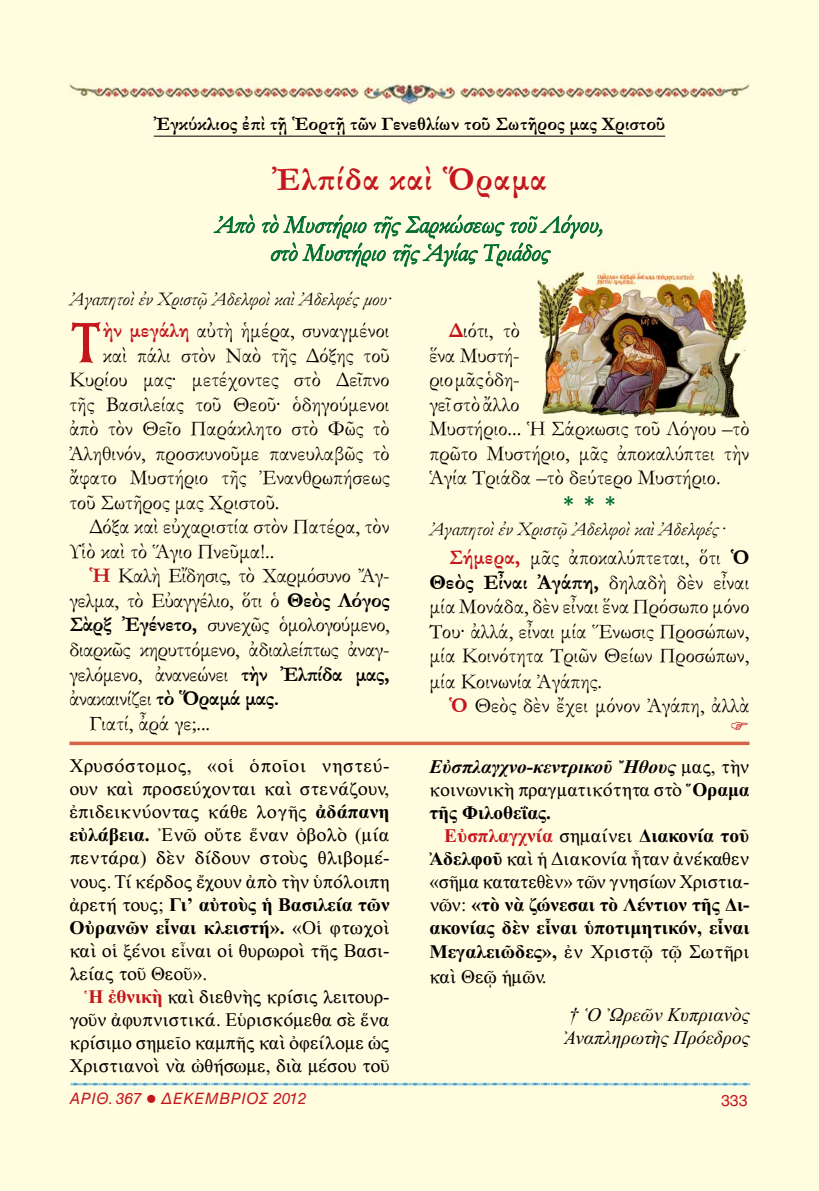
<style>
.page{position:relative;width:819px;height:1191px;background:#fffcdf}
.page>*{position:absolute;margin:0;border:0;box-sizing:border-box;transform-origin:0 0}
.t1{font:56.88px "BYZIMAK";color:#c4161c}
.t2{font:33.25px "SK Garamond Old Style Pol Uni W Bold";letter-spacing:.03em;color:#c4161c}
.t3{font:24.5px/28px "SK Garamond Old Style Pol Uni W Italic";color:#006c32;text-align:center}
.t4{font:21px/24.5px "SK Garamond Old Style Pol Uni W";color:#000}
.t5{font:21px "SK Garamond Old Style Pol Uni W";letter-spacing:-.02em;color:#000}
.t6{font:21px "SK Garamond Old Style Pol Uni W Bold";color:#000}
.t7{font:21px "SK Garamond Old Style Pol Uni W Bold";color:#006c32}
.t8{font:19.25px/23.1px "CTOS New Times Roman Test 1";color:#000}
.t9{font:19.25px/23.1px "CTOS New Times Bold Test 1";letter-spacing:.005em;color:#000}
.t10{font:19.25px "SK Garamond Old Style Pol Uni W Italic";color:#000}
.t11{font:19.25px "SK Garamond Old Style Pol Uni W Bold";color:#000}
.t12{font:19.25px/23.1px "CTOS New Times Italic Test 1";color:#000}
.t13{font:19.25px "CTOS New Times Bold Italic Test 1";color:#000}
.t14{font:15.75px "CTOS Helvetica Oblique Test 1";color:#c4161c}
.t15{font:15.75px "CTOS Helvetica Regular Test 1";color:#c4161c}
.s1{font-family:"SK Garamond Old Style Pol Uni W Bold";color:#c4161c}
.s2{font-family:"SK Garamond Old Style Pol Uni W Bold"}
.s3{font-family:"SK Garamond Old Style Pol Uni W"}
.s4{font-family:"CTOS New Times Bold Test 1"}
.s5{font-family:"CTOS New Times Roman Test 1"}
.s6{font-family:"CTOS New Times Bold Test 1";color:#c4161c}
.s7{color:#c4161c}
</style>
<div class="page">
<img style="left:69px;top:1082px;width:681px;height:3px">
<img style="left:69px;top:80px;width:680px;height:25px">
<hr style="left:154px;top:136px;width:511px;height:1px;background:#000">
<svg style="left:213px;top:195px;width:42px;height:62px;background:#e8efcf"></svg>
<svg style="left:261px;top:198px;width:342px;height:86px;background:#dfeac9"></svg>
<svg style="left:69px;top:741px;width:680px;height:4px;background:#da7b5f"></svg>
<img style="left:534px;top:267px;width:215px;height:153px">
<svg style="left:731px;top:722px;width:16px;height:8px"></svg>
<p class="t11" style="left:154px;top:110px;width:513px">Ἐγκύκλιος ἐπὶ τῇ Ἑορτῇ τῶν Γενεθλίων τοῦ Σωτῆρος μας Χριστοῦ</p>
<h2 class="t2" style="left:272px;top:155px;width:276px">Ἐλπίδα καὶ Ὅραμα</h2>
<p class="t3" style="left:215px;top:209px;width:389px">Ἀπὸ τὸ Μυστήριο τῆς Σαρκώσεως τοῦ Λόγου, στὸ Μυστήριο τῆς Ἁγίας Τριάδος</p>
<p class="t10" style="left:69px;top:284px;width:323px">Ἀγαπητοὶ ἐν Χριστῷ Ἀδελφοὶ καὶ Ἀδελφές μου·</p>
<h1 class="t1" style="left:69px;top:309px;width:35px">Τ</h1>
<p class="t4" style="left:103px;top:318px;width:288px"><span class="s1">ὴν μεγάλη</span> αὐτὴ ἡμέρα, συναγμένοι</p>
<p class="t4" style="left:429px;top:318px;width:321px;text-indent:20px"><span class="s1">Δ</span>ιότι, τὸ<br>ἕνα Μυστή-<br>ριο μᾶς ὁδη-<br>γεῖ στὸ ἄλλο<br>Μυστήριο... Ἡ Σάρκωσις τοῦ Λόγου –τὸ πρῶτο Μυστήριο, μᾶς ἀποκαλύπτει τὴν<br>Ἁγία Τριάδα –τὸ δεύτερο Μυστήριο.</p>
<p class="t7" style="left:563px;top:487px;width:53px">* * *</p>
<p class="t10" style="left:429px;top:514px;width:297px">Ἀγαπητοὶ ἐν Χριστῷ Ἀδελφοὶ καὶ Ἀδελφές·</p>
<p class="t4" style="left:449px;top:545px;width:302px"><span class="s1">Σήμερα,</span> μᾶς ἀποκαλύπτεται, ὅτι <span class="s2">Ὁ</span></p>
<p class="t6" style="left:429px;top:566px;width:321px">Θεὸς Εἶναι Ἀγάπη, <span class="s3">δηλαδὴ δὲν εἶναι</span></p>
<p class="t4" style="left:429px;top:593px;width:321px;text-align:justify">μία Μονάδα, δὲν εἶναι ἕνα Πρόσωπο μόνο Του· ἀλλά, εἶναι μία Ἕνωσις Προσώπων, μία Κοινότητα Τριῶν Θείων Προσώπων, μία Κοινωνία Ἀγάπης.</p>
<p class="t4" style="left:449px;top:692px;width:302px"><span class="s1">Ὁ</span> Θεὸς δὲν ἔχει μόνον Ἀγάπη, ἀλλὰ</p>
<p class="t4" style="left:103px;top:342px;width:288px">καὶ πάλι στὸν Ναὸ τῆς Δόξης τοῦ</p>
<p class="t4" style="left:69px;top:367px;width:321px">Κυρίου μας· μετέχοντες στὸ Δεῖπνο</p>
<p class="t4" style="left:69px;top:391px;width:322px">τῆς Βασιλείας τοῦ Θεοῦ· ὁδηγούμενοι</p>
<p class="t4" style="left:69px;top:416px;width:321px">ἀπὸ τὸν Θεῖο Παράκλητο στὸ Φῶς τὸ</p>
<p class="t4" style="left:69px;top:440px;width:321px">Ἀληθινόν, προσκυνοῦμε πανευλαβῶς τὸ</p>
<p class="t4" style="left:69px;top:465px;width:321px">ἄφατο Μυστήριο τῆς Ἐνανθρωπήσεως</p>
<p class="t4" style="left:69px;top:489px;width:211px">τοῦ Σωτῆρος μας Χριστοῦ.</p>
<p class="t4" style="left:89px;top:514px;width:302px">Δόξα καὶ εὐχαριστία στὸν Πατέρα, τὸν</p>
<p class="t4" style="left:69px;top:538px;width:206px">Υἱὸ καὶ τὸ Ἅγιο Πνεῦμα!..</p>
<p class="t5" style="left:89px;top:563px;width:302px"><span class="s1">Ἡ</span> Καλὴ Εἴδησις, τὸ Χαρμόσυνο Ἄγ-</p>
<p class="t5" style="left:69px;top:587px;width:321px">γελμα, τὸ Εὐαγγέλιο, ὅτι ὁ <span class="s2">Θεὸς Λόγος</span></p>
<p class="t5" style="left:69px;top:612px;width:321px"><span class="s2">Σὰρξ Ἐγένετο,</span> συνεχῶς ὁμολογούμενο,</p>
<p class="t5" style="left:69px;top:636px;width:321px">διαρκῶς κηρυττόμενο, ἀδιαλείπτως ἀναγ-</p>
<p class="t5" style="left:69px;top:661px;width:321px">γελόμενο, ἀνανεώνει <span class="s2">τὴν Ἐλπίδα μας,</span></p>
<p class="t5" style="left:69px;top:685px;width:211px">ἀνακαινίζει <span class="s2">τὸ Ὅραμά μας.</span></p>
<p class="t4" style="left:89px;top:710px;width:122px">Γιατί, ἆρά γε;...</p>
<p class="t8" style="left:69px;top:754px;width:322px;text-align:justify">Χρυσόστομος, «οἱ ὁποῖοι νηστεύ&shy;ουν καὶ προσεύχονται καὶ στενάζουν, ἐπιδεικνύοντας κάθε λογῆς <span class="s4">ἀδάπανη εὐλάβεια.</span> Ἐνῶ οὔτε ἕναν ὀβολὸ (μία πεντάρα) δὲν δίδουν στοὺς θλιβομέ&shy;νους. Τί κέρδος ἔχουν ἀπὸ τὴν ὑπόλοιπη</p>
<p class="t9" style="left:69px;top:892px;width:321px"><span class="s5">ἀρετή τους;</span> Γι’ αὐτοὺς ἡ Βασιλεία τῶν<br>Οὐρανῶν εἶναι κλειστή». <span class="s5">«Οἱ φτωχοὶ</span></p>
<p class="t8" style="left:69px;top:939px;width:321px">καὶ οἱ ξένοι εἶναι οἱ θυρωροὶ τῆς Βασι&shy;λείας τοῦ Θεοῦ».</p>
<p class="t8" style="left:69px;top:985px;width:322px;text-align:justify;text-indent:15px"><span class="s6">Ἡ ἐθνικὴ</span> καὶ διεθνὴς κρίσις λειτουρ&shy;γοῦν ἀφυπνιστικά. Εὑρισκόμεθα σὲ ἕνα κρίσιμο σημεῖο καμπῆς καὶ ὀφείλομε ὡς Χριστιανοὶ νὰ ὠθήσωμε, διὰ μέσου τοῦ</p>
<p class="t13" style="left:429px;top:756px;width:321px">Εὐσπλαγχνο-κεντρικοῦ Ἤθους <span class="s5">μας, τὴν</span></p>
<p class="t8" style="left:429px;top:778px;width:321px">κοινωνικὴ πραγματικότητα στὸ <span class="s4">Ὅραμα</span></p>
<p class="t9" style="left:444px;top:801px;width:306px;text-indent:-15px">τῆς Φιλοθεΐας.<br><span class="s7">Εὐσπλαγχνία</span> <span class="s5">σημαίνει</span> Διακονία τοῦ</p>
<p class="t8" style="left:429px;top:847px;width:322px"><span class="s4">Ἀδελφοῦ</span> καὶ ἡ Διακονία ἦταν ἀνέκαθεν «σῆμα κατατεθὲν» τῶν γνησίων Χριστια-</p>
<p class="t9" style="left:429px;top:893px;width:322px"><span class="s5">νῶν:</span> «τὸ νὰ ζώνεσαι τὸ Λέντιον τῆς Δι&shy;ακονίας δὲν εἶναι ὑποτιμητικόν, εἶναι</p>
<p class="t8" style="left:429px;top:938px;width:322px;line-height:25.2px"><span class="s4">Μεγαλειῶδες»,</span> ἐν Χριστῷ τῷ Σωτῆρι καὶ Θεῷ ἡμῶν.</p>
<p class="t12" style="left:563px;top:1003px;width:188px">† Ὁ Ὠρεῶν Κυπριανὸς<br>Ἀναπληρωτὴς Πρόεδρος</p>
<p class="t14" style="left:69px;top:1089px;width:238px">ΑΡΙΘ. 367 ● ΔΕΚΕΜΒΡΙοσ 2012</p>
<p class="t15" style="left:721px;top:1090px;width:28px">333</p>
</div>
